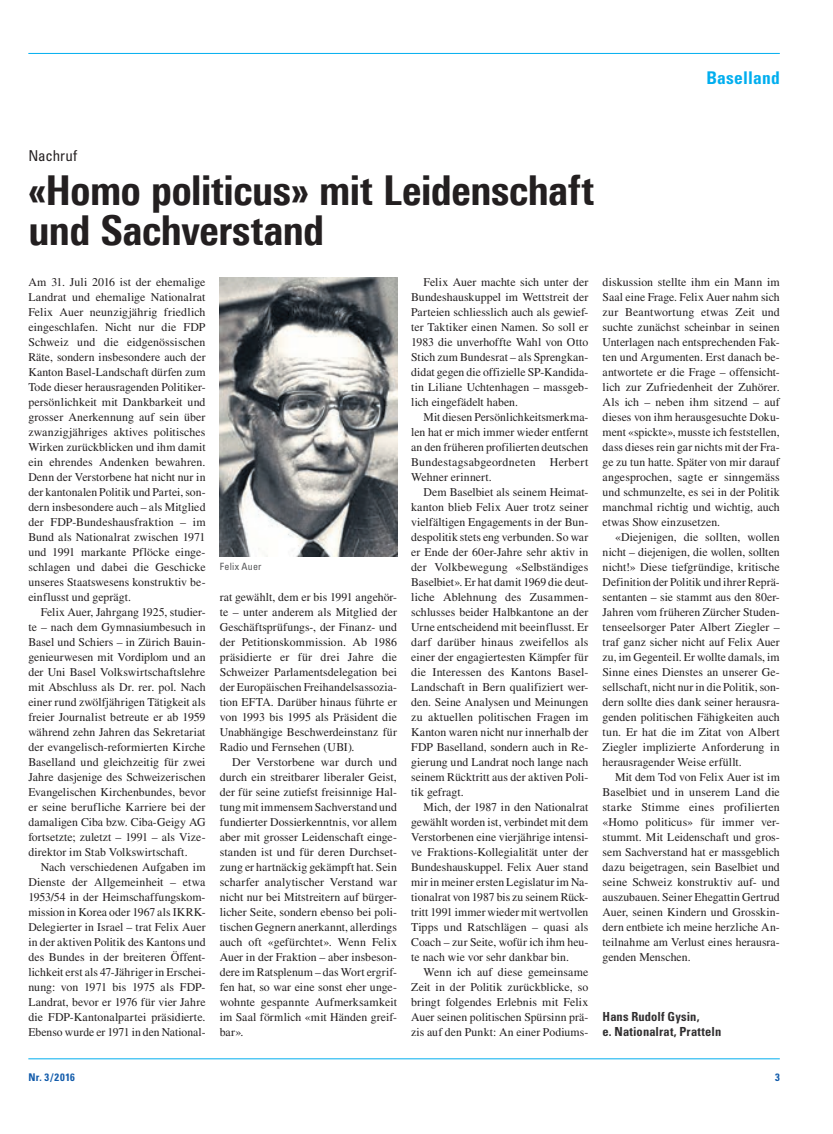
<style>
.page{position:relative;width:833px;height:1134px;background:#fff}
.page>*{position:absolute;margin:0;border:0;box-sizing:border-box;transform-origin:0 0}
.t1{font:800 41.25px/40px "Linotype Univers 720 Cn";letter-spacing:-.01em;color:#231f20}
.t2{font:700 condensed 17.5px "Univers LT Std";letter-spacing:.01em;color:#00aeef}
.t3{font:condensed 15px "Univers LT Std";letter-spacing:-.005em;color:#231f20}
.t4{font:700 condensed 12.5px/15px "Univers LT Std";letter-spacing:.01em;color:#312f30}
.t5{font:11.88px/15px "Times LT Std";letter-spacing:.005em;color:#231f20;text-align:justify}
.t6{font:700 condensed 10.62px "Univers LT Std";letter-spacing:.05em;color:#135cab}
.t7{font:condensed 10px "Univers LT Std";letter-spacing:.02em;color:#57585a}
</style>
<div class="page">
<hr style="left:28px;top:53px;width:752px;height:1px;background:#00aeef">
<hr style="left:28px;top:1058px;width:752px;height:1px;background:#00aeef">
<img style="left:220px;top:278px;width:177px;height:279px">
<h2 class="t2" style="left:706px;top:67px;width:75px">Baselland</h2>
<p class="t3" style="left:28px;top:147px;width:50px">Nachruf</p>
<h1 class="t1" style="left:28px;top:170px;width:567px">«Homo politicus» mit Leidenschaft und Sachverstand</h1>
<p class="t5" style="left:28px;top:274px;width:179px">Am 31. Juli 2016 ist der ehemalige Landrat und ehemalige Nationalrat Felix Auer neunzigjährig friedlich eingeschlafen. Nicht nur die FDP Schweiz und die eidgenössischen Räte, sondern insbesondere auch der Kanton Basel-Landschaft dürfen zum Tode dieser herausragenden Politiker&shy;persönlichkeit mit Dankbarkeit und grosser Anerkennung auf sein über zwanzigjähriges aktives politisches Wirken zurückblicken und ihm damit ein ehrendes Andenken bewahren.<br>Denn der Verstorbene hat nicht nur in der kantonalen Politik und Partei, son&shy;dern insbesondere auch – als Mitglied der FDP-Bundeshausfraktion – im Bund als Nationalrat zwischen 1971 und 1991 markante Pflöcke einge&shy;schlagen und dabei die Geschicke unseres Staatswesens konstruktiv be&shy;einflusst und geprägt.</p>
<p class="t5" style="left:28px;top:604px;width:179px;text-indent:12px">Felix Auer, Jahrgang 1925, studier&shy;te – nach dem Gymnasiumbesuch in Basel und Schiers – in Zürich Bauin&shy;genieurwesen mit Vordiplom und an der Uni Basel Volkswirtschaftslehre mit Abschluss als Dr. rer. pol. Nach einer rund zwölfjährigen Tätigkeit als freier Journalist betreute er ab 1959 während zehn Jahren das Sekretariat der evangelisch-reformierten Kirche Baselland und gleichzeitig für zwei Jahre dasjenige des Schweizerischen Evangelischen Kirchenbundes, bevor er seine berufliche Karriere bei der damaligen Ciba bzw. Ciba-Geigy AG fortsetzte; zuletzt – 1991 – als Vize&shy;direktor im Stab Volkswirtschaft.</p>
<p class="t5" style="left:28px;top:859px;width:179px;text-indent:12px">Nach verschiedenen Aufgaben im Dienste der Allgemeinheit – etwa 1953/54 in der Heimschaffungskom&shy;mission in Korea oder 1967 als IKRK-Delegierter in Israel – trat Felix Auer in der aktiven Politik des Kantons und des Bundes in der breiteren Öffent&shy;lichkeit erst als 47-Jähriger in Erschei&shy;nung: von 1971 bis 1975 als FDP-Landrat, bevor er 1976 für vier Jahre die FDP-Kantonalpartei präsidierte.<br>Ebenso wurde er 1971 in den National-</p>
<p class="t5" style="left:411px;top:274px;width:179px;text-indent:12px">Felix Auer machte sich unter der Bundeshauskuppel im Wettstreit der Parteien schliesslich auch als gewief&shy;ter Taktiker einen Namen. So soll er 1983 die unverhoffte Wahl von Otto Stich zum Bundesrat – als Sprengkan&shy;didat gegen die offizielle SP-Kandida&shy;tin Liliane Uchtenhagen – massgeb&shy;lich eingefädelt haben.</p>
<p class="t5" style="left:411px;top:409px;width:179px;text-indent:12px">Mit diesen Persönlichkeitsmerkma&shy;len hat er mich immer wieder entfernt an den früheren profilierten deutschen Bundestagsabgeordneten Herbert Wehner erinnert.</p>
<p class="t5" style="left:411px;top:484px;width:179px;text-indent:12px">Dem Baselbiet als seinem Heimat&shy;kanton blieb Felix Auer trotz seiner vielfältigen Engagements in der Bun&shy;despolitik stets eng verbunden. So war er Ende der 60er-Jahre sehr aktiv in der Volkbewegung «Selbständiges Baselbiet». Er hat damit 1969 die deut&shy;liche Ablehnung des Zusammen&shy;schlusses beider Halbkantone an der Urne entscheidend mit beeinflusst. Er darf darüber hinaus zweifellos als einer der engagiertesten Kämpfer für die Interessen des Kantons Basel-Landschaft in Bern qualifiziert wer&shy;den. Seine Analysen und Meinungen zu aktuellen politischen Fragen im Kanton waren nicht nur innerhalb der FDP Baselland, sondern auch in Re&shy;gierung und Landrat noch lange nach seinem Rücktritt aus der aktiven Poli&shy;tik gefragt.</p>
<p class="t5" style="left:411px;top:799px;width:179px;text-indent:12px">Mich, der 1987 in den Nationalrat gewählt worden ist, verbindet mit dem Verstorbenen eine vierjährige intensi&shy;ve Fraktions-Kollegialität unter der Bundeshauskuppel. Felix Auer stand mir in meiner ersten Legislatur im Na&shy;tionalrat von 1987 bis zu seinem Rück&shy;tritt 1991 immer wieder mit wertvollen Tipps und Ratschlägen – quasi als Coach – zur Seite, wofür ich ihm heu&shy;te nach wie vor sehr dankbar bin.</p>
<p class="t5" style="left:411px;top:964px;width:179px;text-indent:12px">Wenn ich auf diese gemeinsame Zeit in der Politik zurückblicke, so bringt folgendes Erlebnis mit Felix Auer seinen politischen Spürsinn prä&shy;zis auf den Punkt: An einer Podiums-</p>
<p class="t7" style="left:220px;top:560px;width:43px">Felix Auer</p>
<p class="t5" style="left:220px;top:589px;width:179px">rat gewählt, dem er bis 1991 angehör&shy;te – unter anderem als Mitglied der Geschäftsprüfungs-, der Finanz- und der Petitionskommission. Ab 1986 präsidierte er für drei Jahre die Schweizer Parlamentsdelegation bei der Europäischen Freihandelsassozia&shy;tion EFTA. Darüber hinaus führte er von 1993 bis 1995 als Präsident die Unabhängige Beschwerdeinstanz für Radio und Fernsehen (UBI).</p>
<p class="t5" style="left:220px;top:754px;width:179px;text-indent:12px">Der Verstorbene war durch und durch ein streitbarer liberaler Geist, der für seine zutiefst freisinnige Hal&shy;tung mit immensem Sachverstand und fundierter Dossierkenntnis, vor allem aber mit grosser Leidenschaft einge&shy;standen ist und für deren Durchset&shy;zung er hartnäckig gekämpft hat. Sein scharfer analytischer Verstand war nicht nur bei Mitstreitern auf bürger&shy;licher Seite, sondern ebenso bei poli&shy;tischen Gegnern anerkannt, allerdings auch oft «gefürchtet». Wenn Felix Auer in der Fraktion – aber insbeson&shy;dere im Ratsplenum – das Wort ergrif&shy;fen hat, so war eine sonst eher unge&shy;wohnte gespannte Aufmerksamkeit im Saal förmlich «mit Händen greif&shy;bar».</p>
<p class="t5" style="left:602px;top:274px;width:179px">diskussion stellte ihm ein Mann im Saal eine Frage. Felix Auer nahm sich zur Beantwortung etwas Zeit und suchte zunächst scheinbar in seinen Unterlagen nach entsprechenden Fak&shy;ten und Argumenten. Erst danach be&shy;antwortete er die Frage – offensicht&shy;lich zur Zufriedenheit der Zuhörer.<br>Als ich – neben ihm sitzend – auf dieses von ihm herausgesuchte Doku&shy;ment «spickte», musste ich feststellen, dass dieses rein gar nichts mit der Fra&shy;ge zu tun hatte. Später von mir darauf angesprochen, sagte er sinngemäss und schmunzelte, es sei in der Politik manchmal richtig und wichtig, auch etwas Show einzusetzen.</p>
<p class="t5" style="left:602px;top:529px;width:179px;text-indent:12px">«Diejenigen, die sollten, wollen nicht – diejenigen, die wollen, sollten nicht!» Diese tiefgründige, kritische Definition der Politik und ihrer Reprä&shy;sentanten – sie stammt aus den 80er-Jahren vom früheren Zürcher Studen&shy;tenseelsorger Pater Albert Ziegler – traf ganz sicher nicht auf Felix Auer zu, im Gegenteil. Er wollte damals, im Sinne eines Dienstes an unserer Ge&shy;sellschaft, nicht nur in die Politik, son&shy;dern sollte dies dank seiner herausra&shy;genden politischen Fähigkeiten auch tun. Er hat die im Zitat von Albert Ziegler implizierte Anforderung in herausragender Weise erfüllt.</p>
<p class="t5" style="left:602px;top:769px;width:179px;text-indent:12px">Mit dem Tod von Felix Auer ist im Baselbiet und in unserem Land die starke Stimme eines profilierten «Homo politicus» für immer ver&shy;stummt. Mit Leidenschaft und gros&shy;sem Sachverstand hat er massgeblich dazu beigetragen, sein Baselbiet und seine Schweiz konstruktiv auf- und auszubauen. Seiner Ehegattin Gertrud Auer, seinen Kindern und Grosskin&shy;dern entbiete ich meine herzliche An&shy;teilnahme am Verlust eines herausra&shy;genden Menschen.</p>
<p class="t4" style="left:602px;top:1009px;width:120px">Hans Rudolf Gysin,<br>e. Nationalrat, Pratteln</p>
<p class="t6" style="left:28px;top:1070px;width:48px">Nr. 3/2016</p>
<p class="t6" style="left:775px;top:1070px;width:6px">3</p>
</div>
